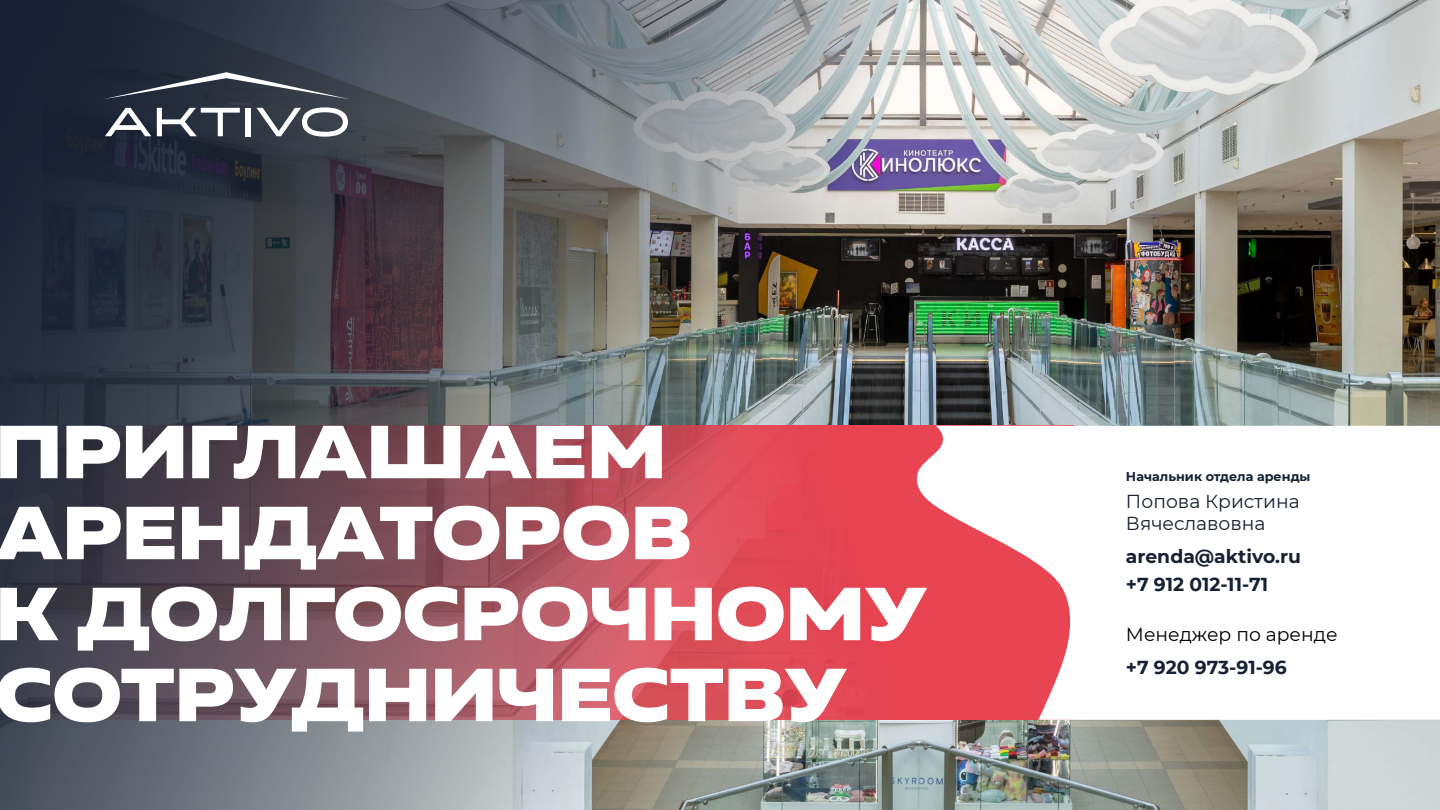
<style>
.page{position:relative;width:1440px;height:810px;background:#fff}
.page>*{position:absolute;margin:0;border:0;box-sizing:border-box;transform-origin:0 0}
.t1{font:800 74.93px/81px "Muller Next Wide Trial";color:#fff}
.t2{font:700 18.75px "Montserrat";color:#162133}
.t3{font:18.75px/22.5px "Montserrat";color:#162133}
.t4{font:18.75px "Montserrat";color:#000}
.t5{font:700 12.75px "Montserrat";color:#162133}
</style>
<div class="page">
<img style="left:905px;top:0;width:535px;height:810px">
<svg style="left:915px;top:426px;width:525px;height:294px"></svg>
<img style="left:0;top:0;width:905px;height:810px">
<svg style="left:103px;top:72px;width:247px;height:27px;background:#414954"></svg>
<svg style="left:105px;top:108px;width:46px;height:28px"></svg>
<svg style="left:157px;top:108px;width:83px;height:28px"></svg>
<div style="left:246px;top:108px;width:5px;height:28px;background:#fff"></div>
<svg style="left:256px;top:107px;width:92px;height:30px"></svg>
<p class="t1" style="left:-4px;top:411px;width:933px">ПРИГЛАШАЕМ<br>АРЕНДАТОРОВ<br>К ДОЛГОСРОЧНОМУ<br>СОТРУДНИЧЕСТВУ</p>
<p class="t5" style="left:1126px;top:467px;width:186px">Начальник отдела аренды</p>
<p class="t3" style="left:1126px;top:489px;width:175px">Попова Кристина<br>Вячеславовна</p>
<p class="t2" style="left:1126px;top:543px;width:177px">arenda@aktivo.ru</p>
<p class="t2" style="left:1126px;top:571px;width:144px">+7 912 012-11-71</p>
<p class="t4" style="left:1126px;top:622px;width:213px">Менеджер по аренде</p>
<p class="t2" style="left:1126px;top:654px;width:162px">+7 920 973-91-96</p>
</div>
